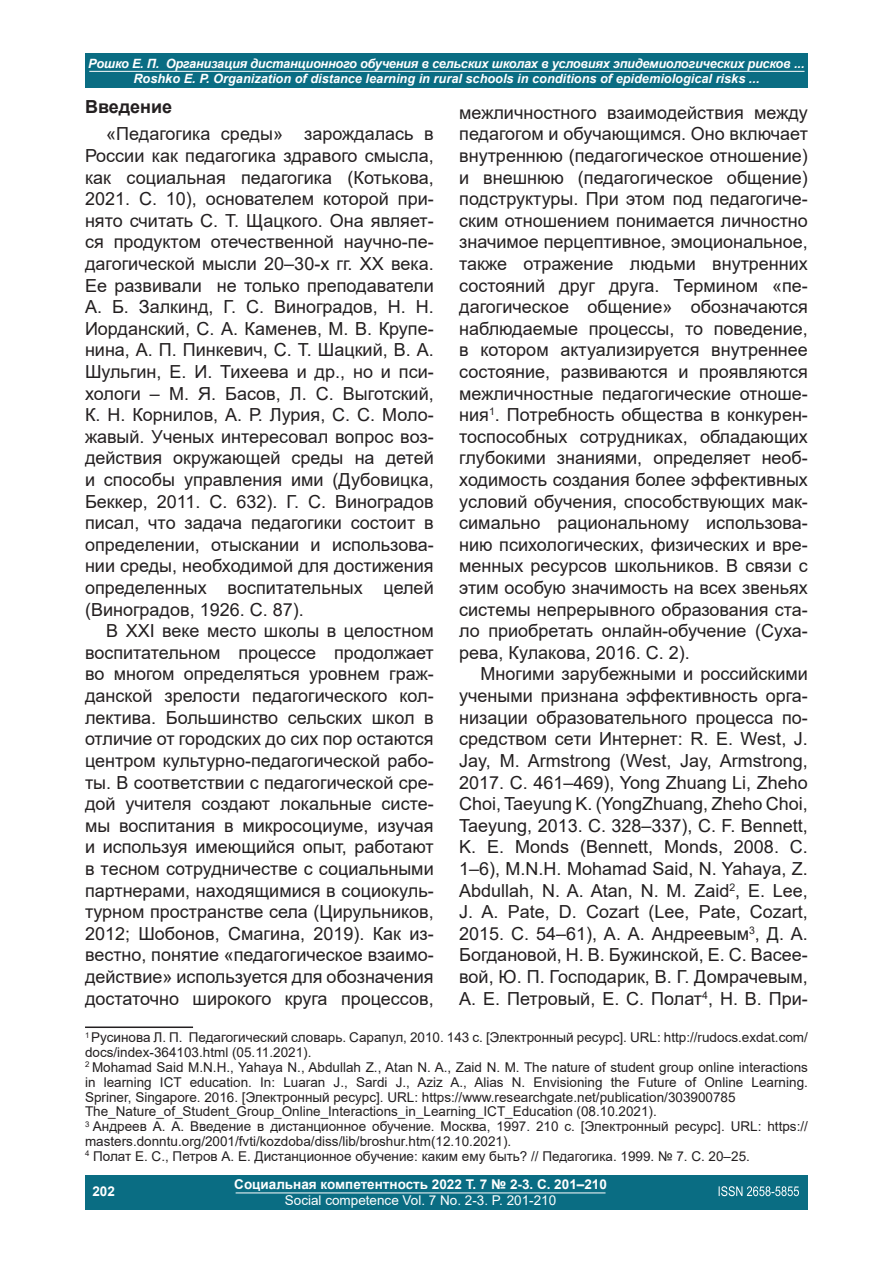
<style>
.page{position:relative;width:893px;height:1263px;background:#fff}
.page>*{position:absolute;margin:0;border:0;box-sizing:border-box;transform-origin:0 0}
.t1{font:18px/21.6px "Arial";color:#231f20;text-align:justify}
.t2{font:700 18px "Arial";color:#231f20}
.t3{font:13.5px/14.9px "Arial";color:#231f20}
.t4{font:700 13.5px "Arial";color:#fff}
.t5{font:13.5px "Arial";color:#fff}
.t6{font:italic 700 12.75px/15.3px "Arial";letter-spacing:-.015em;color:#fff;text-align:center}
</style>
<div class="page">
<div style="left:85px;top:54px;width:723px;height:34px;background:#0a6d83"></div>
<hr style="left:89px;top:71px;width:715px;height:1px;background:#fff">
<div style="left:85px;top:1175px;width:723px;height:34px;background:#0a6d83"></div>
<hr style="left:236px;top:1192px;width:369px;height:1px;background:#fff">
<svg style="left:719px;top:1186px;width:80px;height:10px"></svg>
<hr style="left:85px;top:1026px;width:108px;height:2px;background:#231f20">
<p class="t6" style="left:88px;top:56px;width:718px">Рошко Е. П. Организация дистанционного обучения в сельских школах в условиях эпидемиологических рисков ...<br>Roshko E. P. Organization of distance learning in rural schools in conditions of epidemiological risks ...</p>
<p class="t2" style="left:85px;top:94px;width:89px">Введение</p>
<p class="t1" style="left:85px;top:123px;width:350px;text-indent:21px">«Педагогика среды» зарождалась в России как педагогика здравого смысла, как социальная педагогика (Котькова, 2021. С. 10), основателем которой при&shy;нято считать С. Т. Щацкого. Она являет&shy;ся продуктом отечественной научно-пе&shy;дагогической мысли 20–30-х гг. XX века.<br>Ее развивали не только преподаватели А. Б. Залкинд, Г. С. Виноградов, Н. Н.<br>Иорданский, С. А. Каменев, М. В. Крупе&shy;нина, А. П. Пинкевич, С. Т. Шацкий, В. А.<br>Шульгин, Е. И. Тихеева и др., но и пси&shy;хологи – М. Я. Басов, Л. C. Выготский, К. Н. Корнилов, А. Р. Лурия, С. С. Моло&shy;жавый. Ученых интересовал вопрос воз&shy;действия окружающей среды на детей и способы управления ими (Дубовицка, Беккер, 2011. С. 632). Г. С. Виноградов писал, что задача педагогики состоит в определении, отыскании и использова&shy;нии среды, необходимой для достижения определенных воспитательных целей (Виноградов, 1926. С. 87).</p>
<p class="t1" style="left:85px;top:620px;width:350px;text-indent:21px">В XXI веке место школы в целостном воспитательном процессе продолжает во многом определяться уровнем граж&shy;данской зрелости педагогического кол&shy;лектива. Большинство сельских школ в отличие от городских до сих пор остаются центром культурно-педагогической рабо&shy;ты. В соответствии с педагогической сре&shy;дой учителя создают локальные систе&shy;мы воспитания в микросоциуме, изучая и используя имеющийся опыт, работают в тесном сотрудничестве с социальными партнерами, находящимися в социокуль&shy;турном пространстве села (Цирульников, 2012; Шобонов, Смагина, 2019). Как из&shy;вестно, понятие «педагогическое взаимо&shy;действие» используется для обозначения достаточно широкого круга процессов,</p>
<p class="t3" style="left:85px;top:1030px;width:724px"><sup>1</sup> Русинова Л. П. Педагогический словарь. Сарапул, 2010. 143 с. [Электронный ресурс]. URL: http://rudocs.exdat.com/ docs/index-364103.html (05.11.2021).<br><sup>2</sup> Mohamad Said M.N.H., Yahaya N., Abdullah Z., Atan N. A., Zaid N. M. The nature of student group online interactions in learning ICT education. In: Luaran J., Sardi J., Aziz A., Alias N. Envisioning the Future of Online Learning.<br>Spriner, Singapore. 2016. [Электронный ресурс]. URL: https://www.researchgate.net/publication/303900785<br>The_Nature_of_Student_Group_Online_Interactions_in_Learning_ICT_Education (08.10.2021).<br><sup>3</sup> Андреев А. А. Введение в дистанционное обучение. Москва, 1997. 210 с. [Электронный ресурс]. URL: https:// masters.donntu.org/2001/fvti/kozdoba/diss/lib/broshur.htm(12.10.2021).<br><sup>4</sup> Полат Е. С., Петров А. Е. Дистанционное обучение: каким ему быть? // Педагогика. 1999. № 7. С. 20–25.</p>
<p class="t1" style="left:459px;top:102px;width:350px">межличностного взаимодействия между педагогом и обучающимся. Оно включает внутреннюю (педагогическое отношение) и внешнюю (педагогическое общение) подструктуры. При этом под педагогиче&shy;ским отношением понимается личностно значимое перцептивное, эмоциональное, также отражение людьми внутренних состояний друг друга. Термином «пе&shy;дагогическое общение» обозначаются наблюдаемые процессы, то поведение, в котором актуализируется внутреннее состояние, развиваются и проявляются межличностные педагогические отноше&shy;ния<sup>1</sup>. Потребность общества в конкурен&shy;тоспособных сотрудниках, обладающих глубокими знаниями, определяет необ&shy;ходимость создания более эффективных условий обучения, способствующих мак&shy;симально рациональному использова&shy;нию психологических, физических и вре&shy;менных ресурсов школьников. В связи с этим особую значимость на всех звеньях системы непрерывного образования ста&shy;ло приобретать онлайн-обучение (Суха&shy;рева, Кулакова, 2016. С. 2).</p>
<p class="t1" style="left:459px;top:663px;width:350px;text-indent:21px">Многими зарубежными и российскими учеными признана эффективность орга&shy;низации образовательного процесса по&shy;средством сети Интернет: R. E. West, J.<br>Jay, M. Armstrong (West, Jay, Armstrong, 2017. С. 461–469), Yong Zhuang Li, Zheho Choi, Taeyung K. (YongZhuang, Zheho Choi, Taeyung, 2013. С. 328–337), C. F. Bennett, K. E. Monds (Bennett, Monds, 2008. С.<br>1–6), M.N.H. Mohamad Said, N. Yahaya, Z.<br>Abdullah, N. A. Atan, N. M. Zaid<sup>2</sup>, E. Lee, J. A. Pate, D. Cozart (Lee, Pate, Cozart, 2015. С. 54–61), А. А. Андреевым<sup>3</sup>, Д. А.<br>Богдановой, Н. В. Бужинской, Е. С. Васее&shy;вой, Ю. П. Господарик, В. Г. Домрачевым, А. Е. Петровый, Е. С. Полат<sup>4</sup>, Н. В. При-</p>
<p class="t4" style="left:92px;top:1182px;width:24px">202</p>
<p class="t4" style="left:234px;top:1174px;width:374px">Социальная компетентность 2022 Т. 7 № 2-3. С. 201–210</p>
<p class="t5" style="left:285px;top:1191px;width:273px">Social competence Vol. 7 No. 2-3. P. 201-210</p>
</div>
